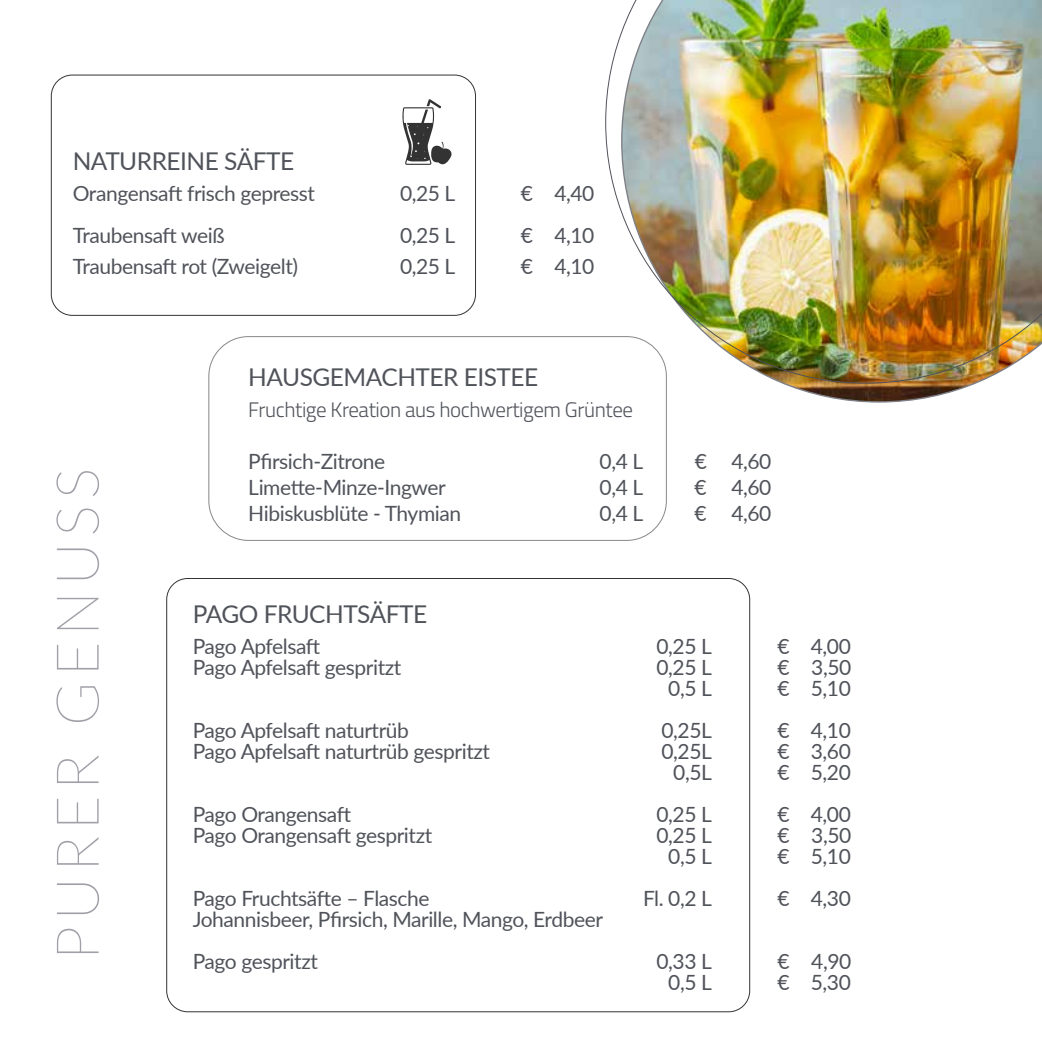
<style>
.page{position:relative;width:1042px;height:1042px;background:#fff}
.page>*{position:absolute;margin:0;border:0;box-sizing:border-box;transform-origin:0 0}
.t1{font:100 59.32px "Lato";letter-spacing:.1em;color:#a0a1a8}
.t2{font:24.5px "Lato";letter-spacing:-.02em;color:#50535a}
.t3{font:21px/42px "Lato";letter-spacing:-.02em;color:#50535a}
.t4{font:300 21px "Cairo";letter-spacing:-.02em;color:#50535a}
</style>
<div class="page">
<div style="left:51px;top:75px;width:425px;height:241px;border:1px solid #000;border-radius:21px"></div>
<svg style="left:781px;top:383px;width:196px;height:20px"></svg>
<img style="left:605px;top:0;width:437px;height:383px">
<svg style="left:402px;top:99px;width:50px;height:66px"></svg>
<div style="left:208px;top:336px;width:459px;height:205px;border:1px solid #898888;border-radius:40px"></div>
<p class="t2" style="left:73px;top:144px;width:223px">NATURREINE SÄFTE</p>
<p class="t3" style="left:73px;top:172px;width:244px">Orangensaft frisch gepresst</p>
<p class="t3" style="left:400px;top:172px;width:57px">0,25 L</p>
<p class="t3" style="left:521px;top:172px;width:75px">€ 4,40</p>
<p class="t3" style="left:73px;top:213px;width:153px">Traubensaft weiß</p>
<p class="t3" style="left:400px;top:213px;width:57px">0,25 L</p>
<p class="t3" style="left:521px;top:213px;width:75px">€ 4,10</p>
<p class="t3" style="left:73px;top:244px;width:227px">Traubensaft rot (Zweigelt)</p>
<p class="t3" style="left:400px;top:244px;width:57px">0,25 L</p>
<p class="t3" style="left:521px;top:244px;width:75px">€ 4,10</p>
<h1 class="t1" style="left:37px;top:959px;width:494px;rotate:-90deg">PURER GENUSS</h1>
<p class="t2" style="left:248px;top:359px;width:292px">HAUSGEMACHTER EISTEE</p>
<p class="t4" style="left:248px;top:394px;width:386px">Fruchtige Kreation aus hochwertigem Grüntee</p>
<p class="t3" style="left:248px;top:439px;width:138px">Pfirsich-Zitrone</p>
<p class="t3" style="left:599px;top:439px;width:45px">0,4 L</p>
<p class="t3" style="left:694px;top:439px;width:78px">€ 4,60</p>
<p class="t3" style="left:248px;top:465px;width:199px">Limette-Minze-Ingwer</p>
<p class="t3" style="left:599px;top:465px;width:45px">0,4 L</p>
<p class="t3" style="left:694px;top:465px;width:78px">€ 4,60</p>
<p class="t3" style="left:248px;top:491px;width:214px">Hibiskusblüte - Thymian</p>
<p class="t3" style="left:599px;top:491px;width:45px">0,4 L</p>
<p class="t3" style="left:694px;top:491px;width:78px">€ 4,60</p>
<p class="t2" style="left:193px;top:596px;width:236px">PAGO FRUCHTSÄFTE</p>
<p class="t3" style="left:193px;top:624px;width:129px">Pago Apfelsaft</p>
<p class="t3" style="left:656px;top:624px;width:57px">0,25 L</p>
<p class="t3" style="left:777px;top:624px;width:75px">€ 4,00</p>
<p class="t3" style="left:193px;top:645px;width:210px">Pago Apfelsaft gespritzt</p>
<p class="t3" style="left:656px;top:645px;width:57px">0,25 L</p>
<p class="t3" style="left:777px;top:645px;width:75px">€ 3,50</p>
<p class="t3" style="left:668px;top:666px;width:45px">0,5 L</p>
<p class="t3" style="left:777px;top:666px;width:75px">€ 5,10</p>
<p class="t3" style="left:193px;top:708px;width:218px">Pago Apfelsaft naturtrüb</p>
<p class="t3" style="left:661px;top:708px;width:52px">0,25L</p>
<p class="t3" style="left:777px;top:708px;width:75px">€ 4,10</p>
<p class="t3" style="left:193px;top:729px;width:299px">Pago Apfelsaft naturtrüb gespritzt</p>
<p class="t3" style="left:661px;top:729px;width:52px">0,25L</p>
<p class="t3" style="left:777px;top:729px;width:75px">€ 3,60</p>
<p class="t3" style="left:673px;top:750px;width:40px">0,5L</p>
<p class="t3" style="left:777px;top:750px;width:75px">€ 5,20</p>
<p class="t3" style="left:193px;top:792px;width:160px">Pago Orangensaft</p>
<p class="t3" style="left:656px;top:792px;width:57px">0,25 L</p>
<p class="t3" style="left:777px;top:792px;width:75px">€ 4,00</p>
<p class="t3" style="left:193px;top:813px;width:241px">Pago Orangensaft gespritzt</p>
<p class="t3" style="left:656px;top:813px;width:57px">0,25 L</p>
<p class="t3" style="left:777px;top:813px;width:75px">€ 3,50</p>
<p class="t3" style="left:668px;top:834px;width:45px">0,5 L</p>
<p class="t3" style="left:777px;top:834px;width:75px">€ 5,10</p>
<p class="t3" style="left:193px;top:876px;width:238px">Pago Fruchtsäfte – Flasche</p>
<p class="t3" style="left:643px;top:876px;width:70px">Fl. 0,2 L</p>
<p class="t3" style="left:777px;top:876px;width:75px">€ 4,30</p>
<p class="t3" style="left:193px;top:897px;width:412px">Johannisbeer, Pfirsich, Marille, Mango, Erdbeer<br>Pago gespritzt</p>
<p class="t3" style="left:656px;top:939px;width:57px">0,33 L</p>
<p class="t3" style="left:777px;top:939px;width:75px">€ 4,90</p>
<p class="t3" style="left:668px;top:960px;width:45px">0,5 L</p>
<p class="t3" style="left:777px;top:960px;width:75px">€ 5,30</p>
</div>
